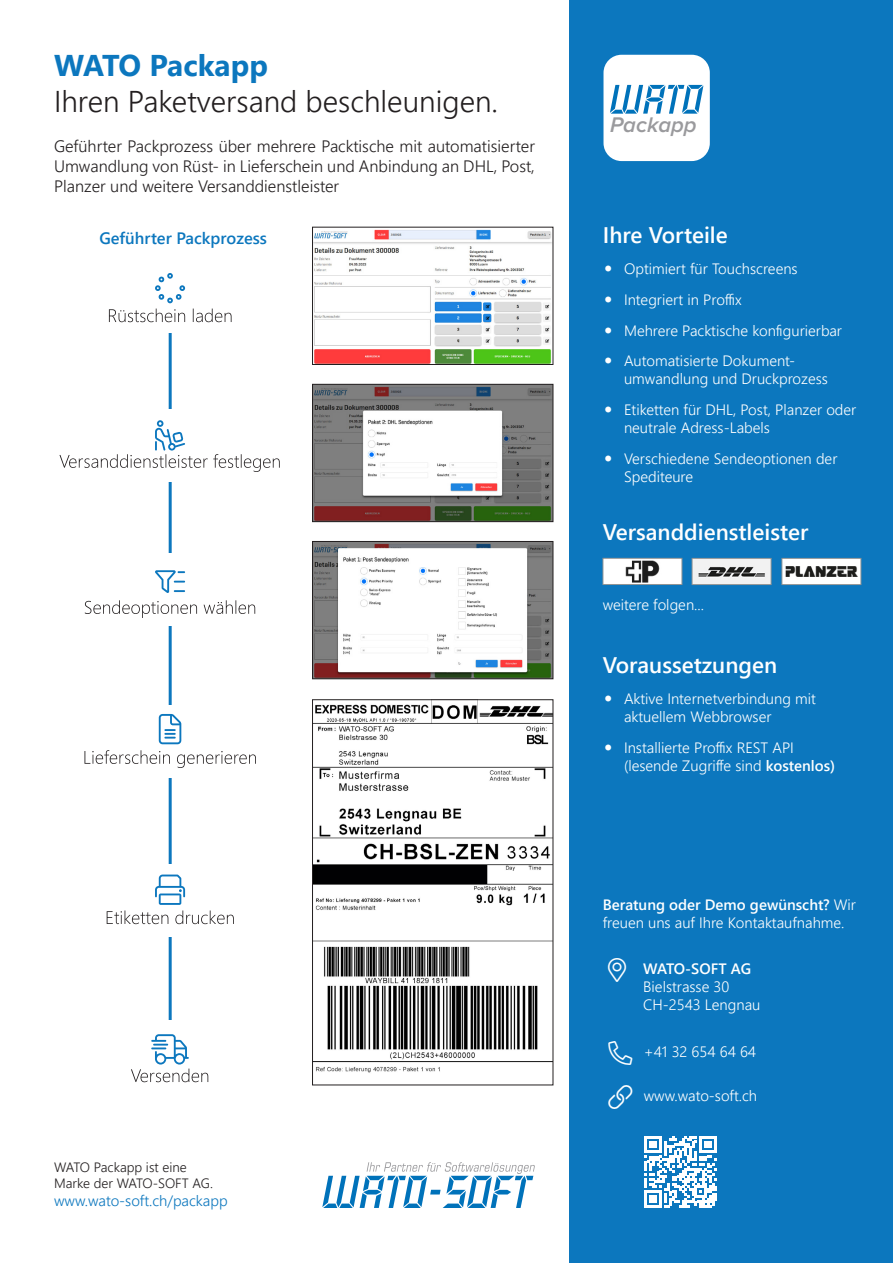
<style>
.page{position:relative;width:893px;height:1263px;background:#fff}
.page>*{position:absolute;margin:0;border:0;box-sizing:border-box;transform-origin:0 0}
.t1{font:300 30px "Segoe UI";color:#231f20}
.t2{font:700 30px "Segoe UI";color:#0c77be}
.t3{font:300 24px "Font Awesome 5 Pro";color:#fff}
.t4{font:600 22.5px "Segoe UI";color:#fff}
.t5{font:italic 600 21.9px "Proxima Nova";color:#9a9a9d}
.t6{font:300 16.5px/19.8px "Segoe UI";color:#231f20;text-align:justify}
.t7{font:600 16.5px "Segoe UI";color:#0c77be}
.t8{font:300 15px/30.8px "Segoe UI";color:#fff}
.t9{font:300 15px "Segoe UI";color:#0c77be}
.t10{font:600 15px "Segoe UI";letter-spacing:-.01em;color:#fff}
.t11{font:300 13.5px/16.2px "Segoe UI";color:#231f20}
.s1{font-weight:600}
</style>
<div class="page">
<div style="left:570px;top:0;width:323px;height:1263px;background:#0c77be"></div>
<svg style="left:322px;top:1162px;width:213px;height:46px"></svg>
<svg style="left:645px;top:1136px;width:72px;height:72px"></svg>
<div style="left:603px;top:55px;width:107px;height:106px;background:#fff;border-radius:18px"></div>
<svg style="left:610px;top:85px;width:93px;height:29px"></svg>
<hr style="left:169px;top:315px;width:3px;height:765px;background:#0c77be">
<div style="left:145px;top:409px;width:46px;height:72px;background:#fff"></div>
<div style="left:147px;top:269px;width:47px;height:64px;background:#fff"></div>
<div style="left:144px;top:554px;width:47px;height:72px;background:#fff"></div>
<div style="left:149px;top:705px;width:46px;height:73px;background:#fff"></div>
<div style="left:145px;top:864px;width:47px;height:72px;background:#fff"></div>
<div style="left:145px;top:1021px;width:46px;height:59px;background:#fff"></div>
<svg style="left:155px;top:273px;width:30px;height:30px"></svg>
<svg style="left:155px;top:570px;width:30px;height:23px"></svg>
<svg style="left:159px;top:714px;width:22px;height:30px"></svg>
<svg style="left:109px;top:309px;width:123px;height:13px"></svg>
<svg style="left:59px;top:420px;width:221px;height:52px"></svg>
<svg style="left:85px;top:600px;width:170px;height:18px"></svg>
<svg style="left:84px;top:750px;width:172px;height:18px"></svg>
<svg style="left:107px;top:874px;width:127px;height:50px"></svg>
<svg style="left:131px;top:1034px;width:77px;height:48px"></svg>
<img style="left:694px;top:560px;width:75px;height:23px">
<div style="left:692px;top:558px;width:79px;height:27px;border:1px solid #919495"></div>
<img style="left:605px;top:560px;width:75px;height:23px">
<div style="left:603px;top:558px;width:79px;height:27px;border:1px solid #919495"></div>
<img style="left:784px;top:560px;width:75px;height:23px">
<div style="left:782px;top:558px;width:79px;height:27px;border:1px solid #919495"></div>
<img style="left:314px;top:701px;width:237px;height:372px">
<div style="left:312px;top:699px;width:241px;height:386px;border:1px solid #231f20"></div>
<img style="left:314px;top:229px;width:237px;height:134px">
<div style="left:312px;top:227px;width:241px;height:138px;border:1px solid #231f20"></div>
<img style="left:314px;top:543px;width:237px;height:134px">
<div style="left:312px;top:541px;width:241px;height:138px;border:1px solid #231f20"></div>
<img style="left:314px;top:386px;width:237px;height:134px">
<div style="left:312px;top:384px;width:241px;height:138px;border:1px solid #231f20"></div>
<h1 class="t2" style="left:54px;top:37px;width:215px">WATO Packapp</h1>
<h1 class="t1" style="left:54px;top:73px;width:446px">Ihren Paketversand beschleunigen.</h1>
<p class="t6" style="left:54px;top:135px;width:482px">Geführter Packprozess über mehrere Packtische mit automatisierter Umwandlung von Rüst- in Lieferschein und Anbindung an DHL, Post, Planzer und weitere Versanddienstleister</p>
<p class="t7" style="left:99px;top:222px;width:169px">Geführter Packprozess</p>
<p class="t11" style="left:54px;top:1158px;width:161px">WATO Packapp ist eine<br>Marke der WATO-SOFT AG.</p>
<p class="t9" style="left:54px;top:1187px;width:175px">www.wato-soft.ch/packapp</p>
<h3 class="t5" style="left:610px;top:108px;width:88px">Packapp</h3>
<h3 class="t4" style="left:603px;top:214px;width:126px">Ihre Vorteile</h3>
<p class="t8" style="left:624px;top:252px;width:219px">Optimiert für Touchscreens<br>Integriert in Proffix<br>Mehrere Packtische konfigurierbar<br>Automatisierte Dokument-</p>
<p class="t8" style="left:624px;top:362px;width:234px">umwandlung und Druckprozess<br>Etiketten für DHL, Post, Planzer oder</p>
<p class="t8" style="left:624px;top:411px;width:215px">neutrale Adress-Labels<br>Verschiedene Sendeoptionen der</p>
<p class="t8" style="left:624px;top:460px;width:71px">Spediteure</p>
<h3 class="t4" style="left:603px;top:510px;width:207px">Versanddienstleister</h3>
<p class="t8" style="left:603px;top:588px;width:103px">weitere folgen...</p>
<h3 class="t4" style="left:603px;top:644px;width:176px">Voraussetzungen</h3>
<p class="t8" style="left:624px;top:688px;width:193px;line-height:18px">Aktive Internetverbindung mit aktuellem Webbrowser</p>
<p class="t8" style="left:624px;top:737px;width:213px;line-height:18px">Installierte Proffix REST API (lesende Zugriffe sind <span class="s1">kostenlos)</span></p>
<p class="t8" style="left:603px;top:894px;width:255px;line-height:18px"><span class="s1">Beratung oder Demo gewünscht?</span> Wir freuen uns auf Ihre Kontaktaufnahme.</p>
<p class="t10" style="left:643px;top:954px;width:109px">WATO-SOFT AG</p>
<p class="t8" style="left:643px;top:976px;width:119px;line-height:18px">Bielstrasse 30<br>CH-2543 Lengnau</p>
<p class="t8" style="left:644px;top:1035px;width:114px">+41 32 654 64 64</p>
<p class="t8" style="left:608px;top:1079px;width:150px">●■ www.wato-soft.ch</p>
<h2 class="t3" style="left:608px;top:1040px;width:25px">□■●▼</h2>
</div>
